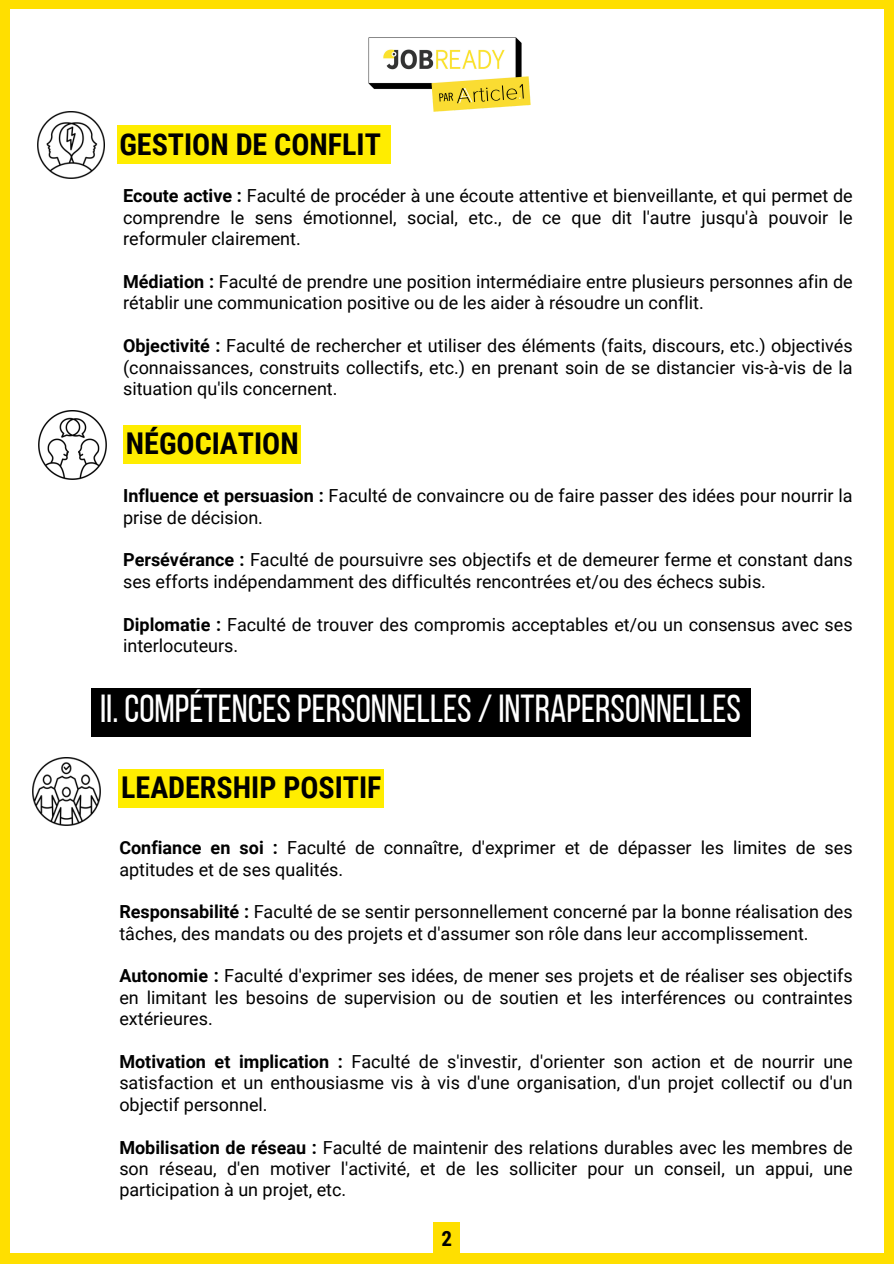
<style>
.page{position:relative;width:894px;height:1264px;background:#fff}
.page>*{position:absolute;margin:0;border:0;box-sizing:border-box;transform-origin:0 0}
.t1{font:39px "Bebas Neue";color:#fff}
.t2{font:700 30px "Roboto Condensed";color:#000}
.t3{font:700 21px "Roboto Condensed";color:#000}
.t4{font:18px/21.3px "Roboto";color:#000}
.s1{font-weight:700}
</style>
<div class="page">
<img style="left:38px;top:112px;width:66px;height:66px">
<img style="left:38px;top:410px;width:69px;height:69px">
<img style="left:33px;top:757px;width:67px;height:68px">
<div style="left:117px;top:125px;width:273px;height:39px;background:#ffed00"></div>
<div style="left:123px;top:425px;width:178px;height:38px;background:#ffed00"></div>
<div style="left:119px;top:769px;width:265px;height:38px;background:#ffed00"></div>
<div style="left:91px;top:688px;width:659px;height:48px;background:#000"></div>
<div style="left:0;top:0;width:893px;height:8px;background:#ffdf00"></div>
<div style="left:0;top:0;width:9px;height:1263px;background:#ffdf00"></div>
<div style="left:884px;top:0;width:9px;height:1263px;background:#ffdf00"></div>
<div style="left:433px;top:1221px;width:27px;height:33px;background:#ffdf00"></div>
<img style="left:368px;top:37px;width:163px;height:75px">
<div style="left:0;top:1252px;width:893px;height:11px;background:#ffdf00"></div>
<p class="t2" style="left:119px;top:127px;width:263px">GESTION DE CONFLIT</p>
<p class="t4" style="left:123px;top:186px;width:731px;text-align:justify"><span class="s1">Ecoute active :</span> Faculté de procéder à une écoute attentive et bienveillante, et qui permet de comprendre le sens émotionnel, social, etc., de ce que dit l'autre jusqu'à pouvoir le reformuler clairement.</p>
<p class="t4" style="left:123px;top:271px;width:731px"><span class="s1">Médiation :</span> Faculté de prendre une position intermédiaire entre plusieurs personnes afin de rétablir une communication positive ou de les aider à résoudre un conflit.</p>
<h2 class="t4" style="left:123px;top:335px;width:731px;text-align:justify"><span class="s1">Objectivité :</span> Faculté de rechercher et utiliser des éléments (faits, discours, etc.) objectivés (connaissances, construits collectifs, etc.) en prenant soin de se distancier vis-à-vis de la situation qu'ils concernent.</h2>
<p class="t2" style="left:126px;top:426px;width:174px">NÉGOCIATION</p>
<p class="t4" style="left:123px;top:485px;width:731px"><span class="s1">Influence et persuasion :</span> Faculté de convaincre ou de faire passer des idées pour nourrir la prise de décision.</p>
<p class="t4" style="left:123px;top:549px;width:731px"><span class="s1">Persévérance :</span> Faculté de poursuivre ses objectifs et de demeurer ferme et constant dans ses efforts indépendamment des difficultés rencontrées et/ou des échecs subis.</p>
<h1 class="t4" style="left:123px;top:613px;width:731px"><span class="s1">Diplomatie :</span> Faculté de trouver des compromis acceptables et/ou un consensus avec ses interlocuteurs.</h1>
<p class="t1" style="left:100px;top:692px;width:642px">II. COMPÉTENCESPERSONNELLES/INTRAPERSONNELLES</p>
<p class="t2" style="left:121px;top:770px;width:262px">LEADERSHIP POSITIF</p>
<p class="t4" style="left:119px;top:837px;width:734px"><span class="s1">Confiance en soi :</span> Faculté de connaître, d'exprimer et de dépasser les limites de ses aptitudes et de ses qualités.</p>
<h2 class="t4" style="left:119px;top:901px;width:734px"><span class="s1">Responsabilité :</span> Faculté de se sentir personnellement concerné par la bonne réalisation des tâches, des mandats ou des projets et d'assumer son rôle dans leur accomplissement.</h2>
<p class="t4" style="left:119px;top:965px;width:734px;text-align:justify"><span class="s1">Autonomie :</span> Faculté d'exprimer ses idées, de mener ses projets et de réaliser ses objectifs en limitant les besoins de supervision ou de soutien et les interférences ou contraintes extérieures.</p>
<p class="t4" style="left:119px;top:1051px;width:734px;text-align:justify"><span class="s1">Motivation et implication :</span> Faculté de s'investir, d'orienter son action et de nourrir une satisfaction et un enthousiasme vis à vis d'une organisation, d'un projet collectif ou d'un objectif personnel.</p>
<p class="t4" style="left:119px;top:1136px;width:734px;text-align:justify"><span class="s1">Mobilisation de réseau :</span> Faculté de maintenir des relations durables avec les membres de son réseau, d'en motiver l'activité, et de les solliciter pour un conseil, un appui, une participation à un projet, etc.</p>
<p class="t3" style="left:441px;top:1226px;width:12px">2</p>
</div>
